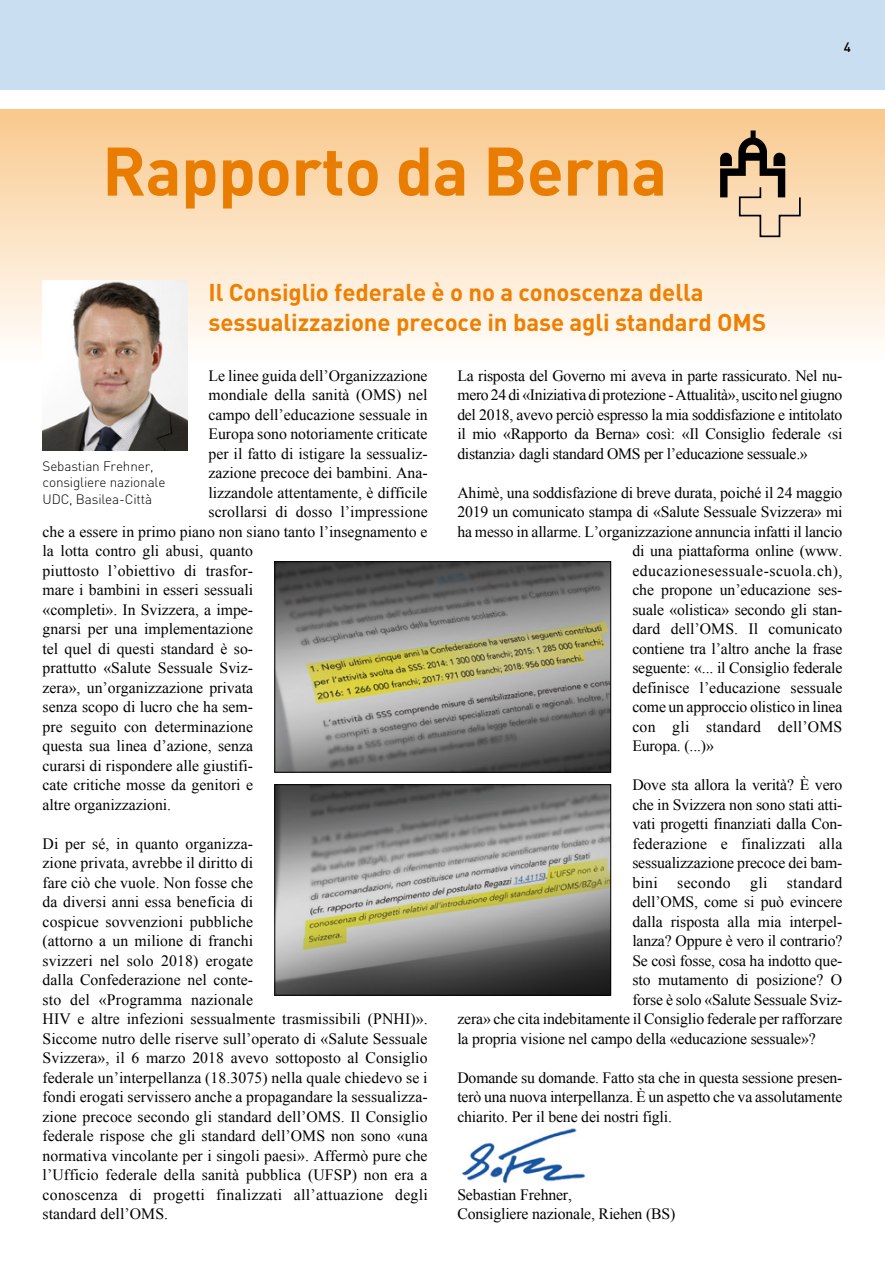
<style>
.page{position:relative;width:885px;height:1263px;background:#fff}
.page>*{position:absolute;margin:0;border:0;box-sizing:border-box;transform-origin:0 0}
.t1{font:700 67.5px "DIN";letter-spacing:-.01em;color:#e97d02}
.t2{font:700 24px/30px "DIN";letter-spacing:-.005em;color:#ee7f00}
.t3{font:15.75px/19.5px "Times New Roman";color:#000}
.t4{font:15.75px "Times New Roman";letter-spacing:.03em;color:#000}
.t5{font:15.75px "Times New Roman";letter-spacing:.02em;color:#000}
.t6{font:300 13.5px/16.5px "DIN";letter-spacing:-.01em;color:#000}
.t7{font:500 13.5px "DIN";color:#000}
</style>
<div class="page">
<div style="left:0;top:0;width:884px;height:89px;background:#c9def1"></div>
<div style="left:0;top:109px;width:884px;height:257px;background:linear-gradient(to bottom,#f9c98d,#fff)"></div>
<svg style="left:720px;top:130px;width:80px;height:107px;background:#c3a988"></svg>
<img style="left:43px;top:281px;width:144px;height:170px">
<img style="left:459px;top:1128px;width:127px;height:55px">
<img style="left:276px;top:786px;width:333px;height:207px">
<div style="left:274px;top:784px;width:337px;height:211px;border:1px solid #000"></div>
<img style="left:276px;top:563px;width:333px;height:207px">
<div style="left:274px;top:561px;width:337px;height:211px;border:1px solid #000"></div>
<h1 class="t1" style="left:102px;top:127px;width:566px">Rapporto da Berna</h1>
<h2 class="t2" style="left:208px;top:276px;width:559px">Il Consiglio federale è o no a conoscenza della sessualizzazione precoce in base agli standard OMS</h2>
<p class="t7" style="left:843px;top:38px;width:9px">4</p>
<p class="t3" style="left:208px;top:366px;width:220px">Le linee guida dell’Organizzazione</p>
<p class="t3" style="left:208px;top:385px;width:220px">mondiale della sanità (OMS) nel</p>
<p class="t3" style="left:208px;top:405px;width:220px">campo dell’educazione sessuale in</p>
<p class="t3" style="left:208px;top:424px;width:220px">Europa sono notoriamente criticate</p>
<p class="t3" style="left:208px;top:444px;width:221px">per il fatto di istigare la sessualiz-</p>
<p class="t3" style="left:208px;top:463px;width:220px">zazione precoce dei bambini. Ana-</p>
<p class="t3" style="left:208px;top:483px;width:220px">lizzandole attentamente, è difficile</p>
<p class="t3" style="left:208px;top:502px;width:221px">scrollarsi di dosso l’impressione</p>
<p class="t3" style="left:43px;top:522px;width:386px">che a essere in primo piano non siano tanto l’insegnamento e</p>
<p class="t3" style="left:43px;top:541px;width:212px">la lotta contro gli abusi, quanto</p>
<p class="t3" style="left:43px;top:561px;width:212px">piuttosto l’obiettivo di trasfor-</p>
<p class="t3" style="left:43px;top:580px;width:212px">mare i bambini in esseri sessuali</p>
<p class="t3" style="left:43px;top:600px;width:212px">«completi». In Svizzera, a impe-</p>
<p class="t3" style="left:43px;top:619px;width:212px">gnarsi per una implementazione</p>
<p class="t3" style="left:43px;top:639px;width:212px">tel quel di questi standard è so-</p>
<p class="t3" style="left:43px;top:658px;width:212px">prattutto «Salute Sessuale Sviz-</p>
<p class="t3" style="left:43px;top:678px;width:212px">zera», un’organizzazione privata</p>
<p class="t3" style="left:43px;top:697px;width:212px">senza scopo di lucro che ha sem-</p>
<p class="t3" style="left:43px;top:717px;width:212px">pre seguito con determinazione</p>
<p class="t3" style="left:43px;top:736px;width:212px">questa sua linea d’azione, senza</p>
<p class="t3" style="left:43px;top:756px;width:212px">curarsi di rispondere alle giustifi-</p>
<p class="t3" style="left:43px;top:775px;width:212px">cate critiche mosse da genitori e</p>
<p class="t3" style="left:43px;top:795px;width:130px">altre organizzazioni.</p>
<p class="t3" style="left:43px;top:834px;width:387px">Di per sé, in quanto organizza-<br>zione privata, avrebbe il diritto di<br>fare ciò che vuole. Non fosse che<br>da diversi anni essa beneficia di<br>cospicue sovvenzioni pubbliche<br>(attorno a un milione di franchi<br>svizzeri nel solo 2018) erogate<br>dalla Confederazione nel conte-<br>sto del «Programma nazionale<br>HIV e altre infezioni sessualmente trasmissibili (PNHI)».<br>Siccome nutro delle riserve sull’operato di «Salute Sessuale Svizzera», il 6 marzo 2018 avevo sottoposto al Consiglio federale un’interpellanza (18.3075) nella quale chiedevo se i fondi erogati servissero anche a propagandare la sessualizza&shy;zione precoce secondo gli standard dell’OMS. Il Consiglio federale rispose che gli standard dell’OMS non sono «una normativa vincolante per i singoli paesi». Affermò pure che l’Ufficio federale della sanità pubblica (UFSP) non era a conoscenza di progetti finalizzati all’attuazione degli standard dell’OMS.</p>
<p class="t6" style="left:43px;top:457px;width:124px">Sebastian Frehner, consigliere nazionale<br>UDC, Basilea-Città</p>
<p class="t3" style="left:457px;top:366px;width:386px;text-align:justify">La risposta del Governo mi aveva in parte rassicurato. Nel nu&shy;mero 24 di «Iniziativa di protezione - Attualità», uscito nel giugno del 2018, avevo perciò espresso la mia soddisfazione e intitolato il mio «Rapporto da Berna» così: «Il Consiglio federale ‹si distanzia› dagli standard OMS per l’educazione sessuale.»</p>
<p class="t3" style="left:457px;top:483px;width:386px">Ahimè, una soddisfazione di breve durata, poiché il 24 maggio</p>
<p class="t3" style="left:457px;top:502px;width:386px">2019 un comunicato stampa di «Salute Sessuale Svizzera» mi</p>
<p class="t3" style="left:457px;top:522px;width:386px">ha messo in allarme. L’organizzazione annuncia infatti il lancio</p>
<p class="t3" style="left:632px;top:541px;width:211px">di una piattaforma online (www.</p>
<p class="t4" style="left:632px;top:560px;width:212px">educazionesessuale-scuola.ch),</p>
<p class="t3" style="left:632px;top:580px;width:211px">che propone un’educazione ses-</p>
<p class="t3" style="left:632px;top:599px;width:211px">suale «olistica» secondo gli stan-</p>
<p class="t3" style="left:632px;top:619px;width:211px">dard dell’OMS. Il comunicato</p>
<p class="t3" style="left:632px;top:638px;width:212px">contiene tra l’altro anche la frase</p>
<p class="t3" style="left:632px;top:658px;width:211px">seguente: «... il Consiglio federale</p>
<p class="t3" style="left:632px;top:677px;width:212px">definisce l’educazione sessuale</p>
<p class="t3" style="left:632px;top:697px;width:212px">come un approccio olistico in linea</p>
<p class="t3" style="left:632px;top:716px;width:211px">con gli standard dell’OMS</p>
<p class="t3" style="left:632px;top:736px;width:83px">Europa. (...)»</p>
<p class="t3" style="left:632px;top:775px;width:211px">Dove sta allora la verità? È vero</p>
<p class="t3" style="left:632px;top:794px;width:211px">che in Svizzera non sono stati atti-</p>
<p class="t3" style="left:632px;top:814px;width:212px">vati progetti finanziati dalla Con-</p>
<p class="t3" style="left:632px;top:833px;width:211px">federazione e finalizzati alla</p>
<p class="t3" style="left:632px;top:853px;width:211px">sessualizzazione precoce dei bam-</p>
<p class="t5" style="left:632px;top:872px;width:211px">bini secondo gli standard</p>
<p class="t3" style="left:632px;top:892px;width:211px">dell’OMS, come si può evincere</p>
<p class="t3" style="left:632px;top:911px;width:212px">dalla risposta alla mia interpel-</p>
<p class="t3" style="left:632px;top:931px;width:212px">lanza? Oppure è vero il contrario?</p>
<p class="t3" style="left:632px;top:950px;width:211px">Se così fosse, cosa ha indotto que-</p>
<p class="t3" style="left:632px;top:970px;width:211px">sto mutamento di posizione? O</p>
<p class="t3" style="left:632px;top:989px;width:211px">forse è solo «Salute Sessuale Sviz-</p>
<p class="t3" style="left:457px;top:1009px;width:386px">zera» che cita indebitamente il Consiglio federale per rafforzare</p>
<p class="t3" style="left:457px;top:1028px;width:360px">la propria visione nel campo della «educazione sessuale»?</p>
<p class="t3" style="left:457px;top:1067px;width:386px;text-align:justify">Domande su domande. Fatto sta che in questa sessione presen&shy;terò una nuova interpellanza. È un aspetto che va assolutamente chiarito. Per il bene dei nostri figli.</p>
<p class="t3" style="left:457px;top:1184px;width:219px">Sebastian Frehner,<br>Consigliere nazionale, Riehen (BS)</p>
</div>
